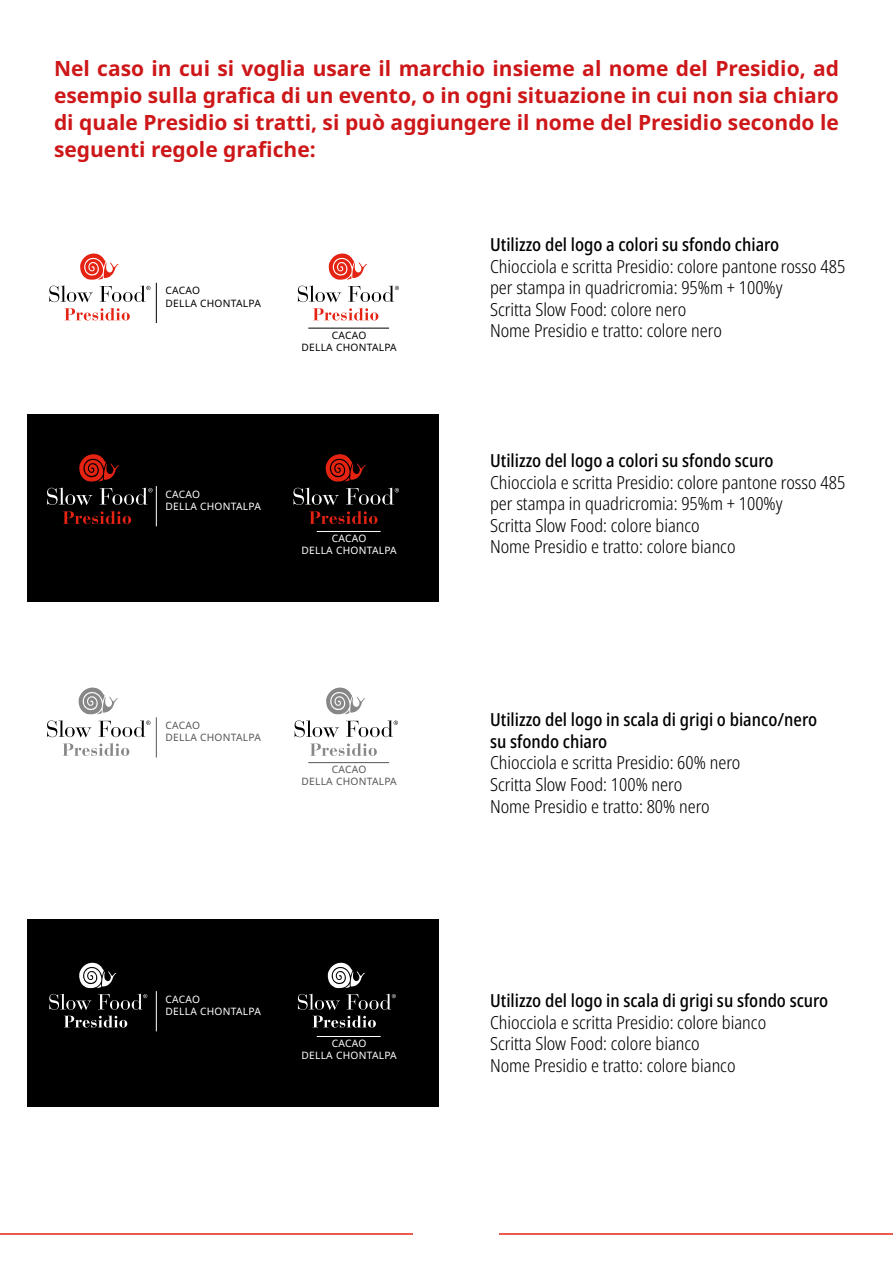
<style>
.page{position:relative;width:893px;height:1263px;background:#fff}
.page>*{position:absolute;margin:0;border:0;box-sizing:border-box;transform-origin:0 0}
.t1{font:700 21px/27px "Noto Sans";color:#cd1719;text-align:justify}
.t2{font:300 condensed 18px/21.6px "Noto Sans";color:#000}
.t3{font:500 condensed 18px/21.6px "Noto Sans";color:#000}
.t4{font:10.2px/12.3px "Noto Sans";letter-spacing:.025em;color:#fff}
.t5{font:10.2px/12.3px "Noto Sans";letter-spacing:.025em;color:#000}
.t6{font:10.2px/12.3px "Noto Sans";letter-spacing:.025em;color:#575756}
</style>
<div class="page">
<hr style="left:0;top:1233px;width:893px;height:2px;background:#e42313">
<div style="left:414px;top:1220px;width:85px;height:26px;background:#fff"></div>
<div style="left:27px;top:414px;width:412px;height:187px;background:#000"></div>
<hr style="left:156px;top:283px;width:1px;height:40px;background:#000">
<hr style="left:308px;top:328px;width:81px;height:1px;background:#000">
<hr style="left:156px;top:486px;width:1px;height:40px;background:#fff">
<hr style="left:317px;top:531px;width:64px;height:1px;background:#fff">
<hr style="left:156px;top:717px;width:1px;height:40px;background:#575756">
<hr style="left:308px;top:762px;width:81px;height:1px;background:#575756">
<div style="left:27px;top:919px;width:412px;height:187px;background:#000"></div>
<hr style="left:156px;top:991px;width:1px;height:40px;background:#fff">
<hr style="left:317px;top:1036px;width:64px;height:1px;background:#fff">
<svg style="left:49px;top:963px;width:98px;height:64px"></svg>
<svg style="left:298px;top:963px;width:98px;height:64px"></svg>
<svg style="left:49px;top:253px;width:101px;height:49px"></svg>
<svg style="left:65px;top:308px;width:65px;height:12px"></svg>
<svg style="left:298px;top:253px;width:101px;height:49px"></svg>
<svg style="left:313px;top:308px;width:65px;height:12px"></svg>
<svg style="left:47px;top:454px;width:106px;height:51px"></svg>
<svg style="left:63px;top:511px;width:68px;height:13px"></svg>
<svg style="left:293px;top:454px;width:106px;height:51px"></svg>
<svg style="left:309px;top:511px;width:68px;height:13px"></svg>
<svg style="left:47px;top:687px;width:103px;height:50px"></svg>
<svg style="left:63px;top:743px;width:66px;height:13px"></svg>
<svg style="left:295px;top:687px;width:103px;height:50px"></svg>
<svg style="left:310px;top:743px;width:67px;height:13px"></svg>
<p class="t1" style="left:54px;top:56px;width:786px">Nel caso in cui si voglia usare il marchio insieme al nome del Presidio, ad esempio sulla grafica di un evento, o in ogni situazione in cui non sia chiaro di quale Presidio si tratti, si può aggiungere il nome del Presidio secondo le seguenti regole grafiche:</p>
<p class="t5" style="left:165px;top:285px;width:97px">CACAO<br>DELLA CHONTALPA</p>
<p class="t5" style="left:301px;top:329px;width:97px;text-align:center">CACAO<br>DELLA CHONTALPA</p>
<p class="t4" style="left:165px;top:488px;width:97px">CACAO<br>DELLA CHONTALPA</p>
<p class="t4" style="left:301px;top:532px;width:97px;text-align:center">CACAO<br>DELLA CHONTALPA</p>
<p class="t6" style="left:165px;top:719px;width:97px">CACAO<br>DELLA CHONTALPA</p>
<p class="t6" style="left:301px;top:763px;width:97px;text-align:center">CACAO<br>DELLA CHONTALPA</p>
<p class="t4" style="left:165px;top:993px;width:97px">CACAO<br>DELLA CHONTALPA</p>
<p class="t4" style="left:301px;top:1037px;width:97px;text-align:center">CACAO<br>DELLA CHONTALPA</p>
<p class="t3" style="left:490px;top:234px;width:291px">Utilizzo del logo a colori su sfondo chiaro</p>
<p class="t2" style="left:490px;top:256px;width:357px">Chiocciola e scritta Presidio: colore pantone rosso 485 per stampa in quadricromia: 95%m + 100%y<br>Scritta Slow Food: colore nero<br>Nome Presidio e tratto: colore nero</p>
<p class="t3" style="left:490px;top:450px;width:285px">Utilizzo del logo a colori su sfondo scuro</p>
<p class="t2" style="left:490px;top:472px;width:357px">Chiocciola e scritta Presidio: colore pantone rosso 485 per stampa in quadricromia: 95%m + 100%y<br>Scritta Slow Food: colore bianco<br>Nome Presidio e tratto: colore bianco</p>
<p class="t3" style="left:490px;top:709px;width:329px">Utilizzo del logo in scala di grigi o bianco/nero su sfondo chiaro</p>
<p class="t2" style="left:490px;top:752px;width:252px">Chiocciola e scritta Presidio: 60% nero<br>Scritta Slow Food: 100% nero<br>Nome Presidio e tratto: 80% nero</p>
<p class="t3" style="left:490px;top:990px;width:340px">Utilizzo del logo in scala di grigi su sfondo scuro</p>
<p class="t2" style="left:490px;top:1012px;width:278px">Chiocciola e scritta Presidio: colore bianco<br>Scritta Slow Food: colore bianco<br>Nome Presidio e tratto: colore bianco</p>
</div>
